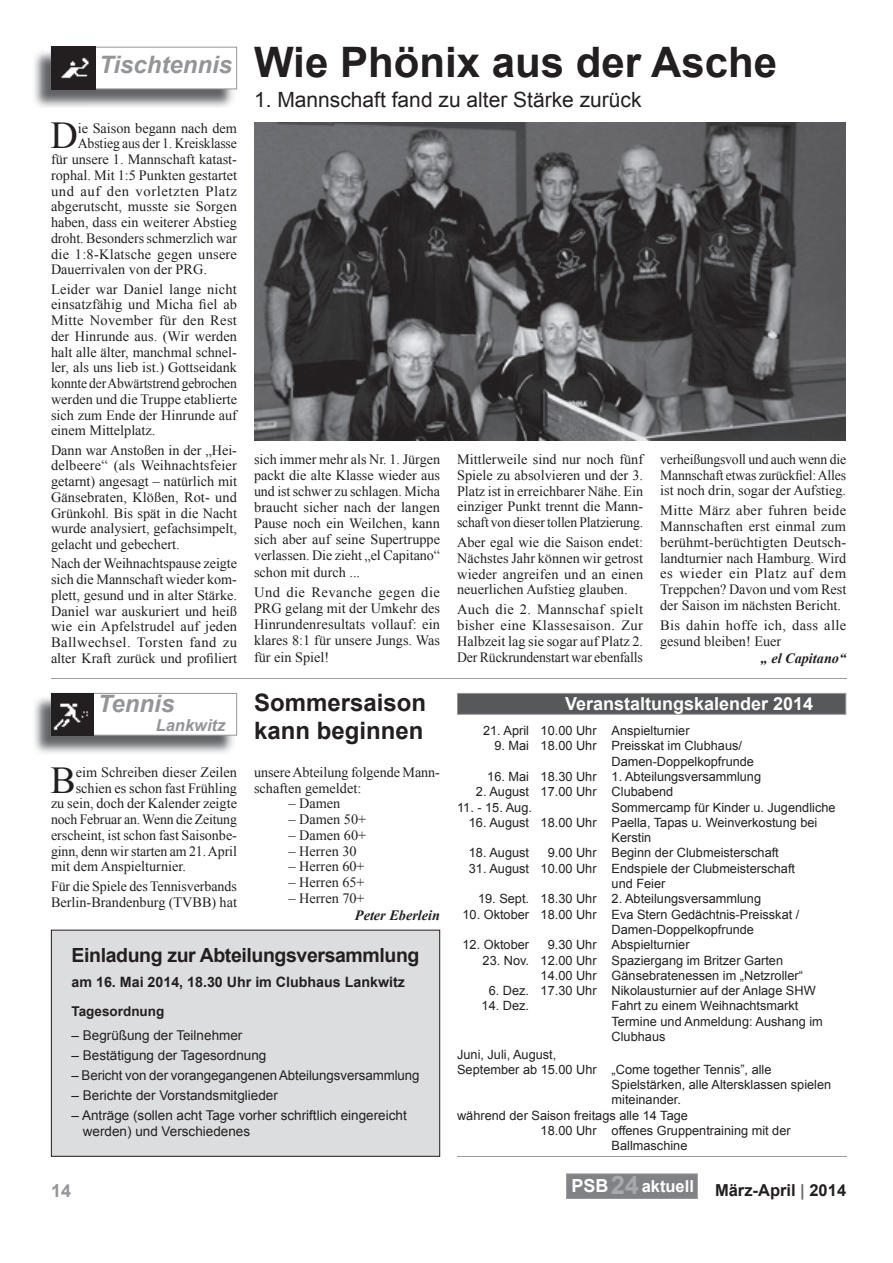
<style>
.page{position:relative;width:893px;height:1263px;background:#fff}
.page>*{position:absolute;margin:0;border:0;box-sizing:border-box;transform-origin:0 0}
.t1{font:700 42px "Arial";color:#231f20}
.t2{font:38.1px "Times New Roman";color:#231f20}
.t3{font:700 24px "Arial";color:#231f20}
.t4{font:italic 700 24px "Arial";color:#939598}
.t5{font:21px "Arial";color:#231f20}
.t6{font:700 19.5px "Arial";letter-spacing:-.02em;color:#231f20}
.t7{font:700 18px "Arial";color:#fff}
.t8{font:700 18px "Arial";color:#939598}
.t9{font:700 16.5px "Arial";color:#231f20}
.t10{font:700 16.5px "Arial";color:#fff}
.t11{font:italic 700 16.5px "Arial";color:#939598}
.t12{font:14.25px/15.8px "Times New Roman";color:#231f20;text-align:justify}
.t13{font:14.25px/15.8px "Times New Roman";color:#231f20;text-align:justify;scale:.96 1}
.t14{font:14.25px/15.8px "Times New Roman";letter-spacing:.025em;color:#231f20}
.t15{font:700 14.25px "Arial";color:#231f20}
.t16{font:italic 700 14.25px "Times New Roman";color:#231f20}
.t17{font:14.25px "Times New Roman";letter-spacing:.035em;color:#231f20}
.t18{font:13.5px/15.8px "Arial";color:#231f20}
.t19{font:700 13.5px "Arial";color:#231f20}
.t20{font:12.75px/15.3px "Arial";color:#231f20}
.s1{font-style:italic;font-size:24px;color:#939598}
.s2{font-size:18px}
.s3{font-size:25.5px;color:#a8a9ad}
.s4{color:#6c6d70}
</style>
<div class="page">
<div style="left:566px;top:1173px;width:132px;height:26px;background:#808285;border:1px solid #939598"></div>
<img style="left:34px;top:695px;width:200px;height:58px">
<div style="left:51px;top:693px;width:186px;height:42px;background:#fff;border:1px solid #939598"></div>
<img style="left:52px;top:693px;width:41px;height:42px">
<div style="left:457px;top:693px;width:389px;height:22px;background:#57585a;border:1px solid #939598"></div>
<div style="left:51px;top:930px;width:389px;height:226px;background:#dcdddf"></div>
<div style="left:51px;top:930px;width:389px;height:227px;border:1px solid #231f20"></div>
<hr style="left:457px;top:1156px;width:389px;height:1px;background:#9b9da0">
<img style="left:34px;top:48px;width:200px;height:59px">
<div style="left:51px;top:47px;width:186px;height:42px;background:#fff;border:1px solid #939598"></div>
<img style="left:51px;top:47px;width:45px;height:42px">
<hr style="left:51px;top:678px;width:795px;height:1px;background:#9b9da0">
<img style="left:255px;top:123px;width:591px;height:317px">
<h1 class="t1" style="left:99px;top:35px;width:680px"><span class="s1">Tischtennis</span> Wie Phönix aus der Asche</h1>
<h3 class="t5" style="left:254px;top:86px;width:389px">1. Mannschaft fand zu alter Stärke zurück</h3>
<h2 class="t2" style="left:50px;top:110px;width:29px">D</h2>
<p class="t12" style="left:78px;top:120px;width:161px">ie Saison begann nach dem</p>
<p class="t12" style="left:78px;top:136px;width:161px">Abstieg aus der 1. Kreisklasse</p>
<p class="t12" style="left:51px;top:151px;width:188px">für unsere 1. Mannschaft katast-</p>
<p class="t12" style="left:51px;top:167px;width:188px">rophal. Mit 1:5 Punkten gestartet</p>
<p class="t17" style="left:51px;top:181px;width:187px">und auf den vorletzten Platz</p>
<p class="t12" style="left:51px;top:199px;width:187px">abgerutscht, musste sie Sorgen</p>
<p class="t12" style="left:51px;top:214px;width:188px">haben, dass ein weiterer Abstieg</p>
<p class="t12" style="left:51px;top:230px;width:188px">droht. Besonders schmerzlich war</p>
<p class="t12" style="left:51px;top:246px;width:188px">die 1:8-Klatsche gegen unsere</p>
<p class="t12" style="left:51px;top:262px;width:157px">Dauerrivalen von der PRG.</p>
<p class="t12" style="left:51px;top:281px;width:188px">Leider war Daniel lange nicht einsatzfähig und Micha fiel ab Mitte November für den Rest der Hinrunde aus. (Wir werden halt alle älter, manchmal schnel&shy;ler, als uns lieb ist.) Gottseidank konnte der Abwärtstrend gebrochen werden und die Truppe etablierte sich zum Ende der Hinrunde auf einem Mittelplatz.</p>
<p class="t12" style="left:51px;top:442px;width:188px">Dann war Anstoßen in der „Hei&shy;delbeere“ (als Weihnachtsfeier getarnt) angesagt – natürlich mit Gänsebraten, Klößen, Rot- und Grünkohl. Bis spät in die Nacht wurde analysiert, gefachsimpelt, gelacht und gebechert.</p>
<p class="t12" style="left:51px;top:555px;width:188px">Nach der Weihnachtspause zeigte sich die Mannschaft wieder kom&shy;plett, gesund und in alter Stärke.<br>Daniel war auskuriert und heiß wie ein Apfelstrudel auf jeden Ballwechsel. Torsten fand zu alter Kraft zurück und profiliert</p>
<p class="t12" style="left:254px;top:451px;width:188px">sich immer mehr als Nr. 1. Jürgen packt die alte Klasse wieder aus und ist schwer zu schlagen. Micha braucht sicher nach der langen Pause noch ein Weilchen, kann sich aber auf seine Supertruppe verlassen. Die zieht „el Capitano“ schon mit durch ...</p>
<p class="t12" style="left:254px;top:584px;width:188px;line-height:16.2px">Und die Revanche gegen die PRG gelang mit der Umkehr des Hinrundenresultats vollauf: ein klares 8:1 für unsere Jungs. Was für ein Spiel!</p>
<p class="t12" style="left:457px;top:451px;width:188px">Mittlerweile sind nur noch fünf Spiele zu absolvieren und der 3.<br>Platz ist in erreichbarer Nähe. Ein einziger Punkt trennt die Mann&shy;schaft von dieser tollen Platzierung.</p>
<p class="t12" style="left:457px;top:534px;width:188px">Aber egal wie die Saison endet:<br>Nächstes Jahr können wir getrost wieder angreifen und an einen neuerlichen Aufstieg glauben.</p>
<p class="t12" style="left:457px;top:602px;width:188px">Auch die 2. Mannschaf spielt bisher eine Klassesaison. Zur Halbzeit lag sie sogar auf Platz 2.<br>Der Rückrundenstart war ebenfalls</p>
<p class="t13" style="left:660px;top:451px;width:195px">verheißungsvoll und auch wenn die Mannschaft etwas zurückfiel: Alles ist noch drin, sogar der Aufstieg.</p>
<p class="t12" style="left:660px;top:503px;width:188px">Mitte März aber fuhren beide Mannschaften erst einmal zum berühmt-berüchtigten Deutsch&shy;landturnier nach Hamburg. Wird es wieder ein Platz auf dem Treppchen? Davon und vom Rest der Saison im nächsten Bericht.</p>
<p class="t14" style="left:660px;top:617px;width:188px">Bis dahin hoffe ich, dass alle gesund bleiben! Euer</p>
<p class="t16" style="left:761px;top:648px;width:87px">„ el Capitano“</p>
<h3 class="t3" style="left:254px;top:686px;width:174px">Sommersaison</h3>
<p class="t7" style="left:565px;top:692px;width:250px">Veranstaltungskalender 2014</p>
<h3 class="t3" style="left:254px;top:715px;width:171px">kann beginnen</h3>
<p class="t12" style="left:254px;top:764px;width:187px">unsere Abteilung folgende Mann&shy;schaften gemeldet:</p>
<p class="t12" style="left:289px;top:795px;width:53px">– Damen</p>
<p class="t12" style="left:289px;top:811px;width:79px">– Damen 50+</p>
<p class="t12" style="left:289px;top:827px;width:79px">– Damen 60+</p>
<p class="t12" style="left:289px;top:843px;width:70px">– Herren 30</p>
<p class="t12" style="left:289px;top:858px;width:78px">– Herren 60+</p>
<p class="t12" style="left:289px;top:874px;width:78px">– Herren 65+</p>
<p class="t12" style="left:289px;top:890px;width:78px">– Herren 70+</p>
<p class="t16" style="left:355px;top:905px;width:87px">Peter Eberlein</p>
<h3 class="t4" style="left:98px;top:688px;width:78px">Tennis</h3>
<p class="t11" style="left:156px;top:714px;width:71px">Lankwitz</p>
<p class="t20" style="left:483px;top:723px;width:208px">21. April 10.00 Uhr Anspielturnier</p>
<p class="t20" style="left:612px;top:738px;width:144px;text-indent:-117px">9. Mai 18.00 Uhr Preisskat im Clubhaus/<br>Damen-Doppelkopfrunde</p>
<p class="t20" style="left:487px;top:769px;width:275px">16. Mai 18.30 Uhr 1. Abteilungsversammlung</p>
<p class="t20" style="left:476px;top:784px;width:199px">2. August 17.00 Uhr Clubabend</p>
<p class="t20" style="left:457px;top:799px;width:76px">11. - 15. Aug.</p>
<p class="t20" style="left:612px;top:799px;width:225px">Sommercamp für Kinder u. Jugendliche</p>
<p class="t20" style="left:612px;top:815px;width:207px;text-indent:-143px">16. August 18.00 Uhr Paella, Tapas u. Weinverkostung bei<br>Kerstin</p>
<p class="t20" style="left:469px;top:845px;width:62px">18. August</p>
<p class="t20" style="left:548px;top:845px;width:233px">9.00 Uhr Beginn der Clubmeisterschaft</p>
<p class="t20" style="left:612px;top:861px;width:185px;text-indent:-143px">31. August 10.00 Uhr Endspiele der Clubmeisterschaft und Feier</p>
<p class="t20" style="left:478px;top:891px;width:285px">19. Sept. 18.30 Uhr 2. Abteilungsversammlung</p>
<p class="t20" style="left:612px;top:907px;width:189px;text-indent:-149px">10. Oktober 18.00 Uhr Eva Stern Gedächtnis-Preisskat /<br>Damen-Doppelkopfrunde</p>
<p class="t20" style="left:462px;top:937px;width:68px">12. Oktober</p>
<p class="t20" style="left:548px;top:937px;width:143px">9.30 Uhr Abspielturnier</p>
<p class="t20" style="left:541px;top:952px;width:264px;text-indent:-58px">23. Nov. 12.00 Uhr Spaziergang im Britzer Garten<br>14.00 Uhr Gänsebratenessen im „Netzroller“</p>
<p class="t20" style="left:489px;top:983px;width:328px">6. Dez. 17.30 Uhr Nikolausturnier auf der Anlage SHW</p>
<p class="t20" style="left:482px;top:998px;width:49px">14. Dez.</p>
<p class="t20" style="left:612px;top:998px;width:213px">Fahrt zu einem Weihnachtsmarkt<br>Termine und Anmeldung: Aushang im<br>Clubhaus</p>
<p class="t20" style="left:457px;top:1046px;width:101px">Juni, Juli, August,</p>
<p class="t20" style="left:457px;top:1062px;width:316px">September ab 15.00 Uhr „Come together Tennis”, alle</p>
<p class="t20" style="left:612px;top:1077px;width:221px">Spielstärken, alle Altersklassen spielen</p>
<p class="t20" style="left:612px;top:1092px;width:71px">miteinander.</p>
<p class="t20" style="left:457px;top:1108px;width:232px">während der Saison freitags alle 14 Tage</p>
<p class="t20" style="left:541px;top:1123px;width:252px">18.00 Uhr offenes Gruppentraining mit der</p>
<p class="t20" style="left:612px;top:1138px;width:77px">Ballmaschine</p>
<h2 class="t2" style="left:50px;top:754px;width:27px">B</h2>
<p class="t12" style="left:76px;top:764px;width:163px">eim Schreiben dieser Zeilen</p>
<p class="t12" style="left:76px;top:780px;width:163px">schien es schon fast Frühling</p>
<p class="t12" style="left:51px;top:795px;width:188px">zu sein, doch der Kalender zeigte</p>
<p class="t12" style="left:51px;top:811px;width:187px">noch Februar an. Wenn die Zeitung</p>
<p class="t12" style="left:51px;top:827px;width:187px">erscheint, ist schon fast Saisonbe-</p>
<p class="t12" style="left:51px;top:843px;width:187px">ginn, denn wir starten am 21. April</p>
<p class="t12" style="left:51px;top:858px;width:136px">mit dem Anspielturnier.</p>
<p class="t12" style="left:51px;top:878px;width:188px">Für die Spiele des Tennisverbands<br>Berlin-Brandenburg (TVBB) hat</p>
<h3 class="t6" style="left:72px;top:942px;width:349px">Einladung zur Abteilungsversammlung</h3>
<p class="t15" style="left:72px;top:973px;width:335px">am 16. Mai 2014, 18.30 Uhr im Clubhaus Lankwitz</p>
<p class="t19" style="left:72px;top:1002px;width:94px">Tagesordnung</p>
<p class="t18" style="left:72px;top:1028px;width:172px">– Begrüßung der Teilnehmer</p>
<p class="t18" style="left:72px;top:1048px;width:196px">– Bestätigung der Tagesordnung</p>
<p class="t18" style="left:72px;top:1068px;width:350px">– Bericht von der vorangegangenen Abteilungsversammlung</p>
<p class="t18" style="left:72px;top:1088px;width:208px">– Berichte der Vorstandsmitglieder</p>
<p class="t18" style="left:83px;top:1108px;width:325px;text-indent:-11px">– Anträge (sollen acht Tage vorher schriftlich eingereicht werden) und Verschiedenes</p>
<p class="t8" style="left:51px;top:1179px;width:22px">14</p>
<p class="t10" style="left:571px;top:1175px;width:124px"><span class="s2">PSB</span><span class="s3">24</span>aktuell</p>
<p class="t9" style="left:715px;top:1179px;width:133px">März-April <span class="s4">|</span> 2014</p>
</div>
